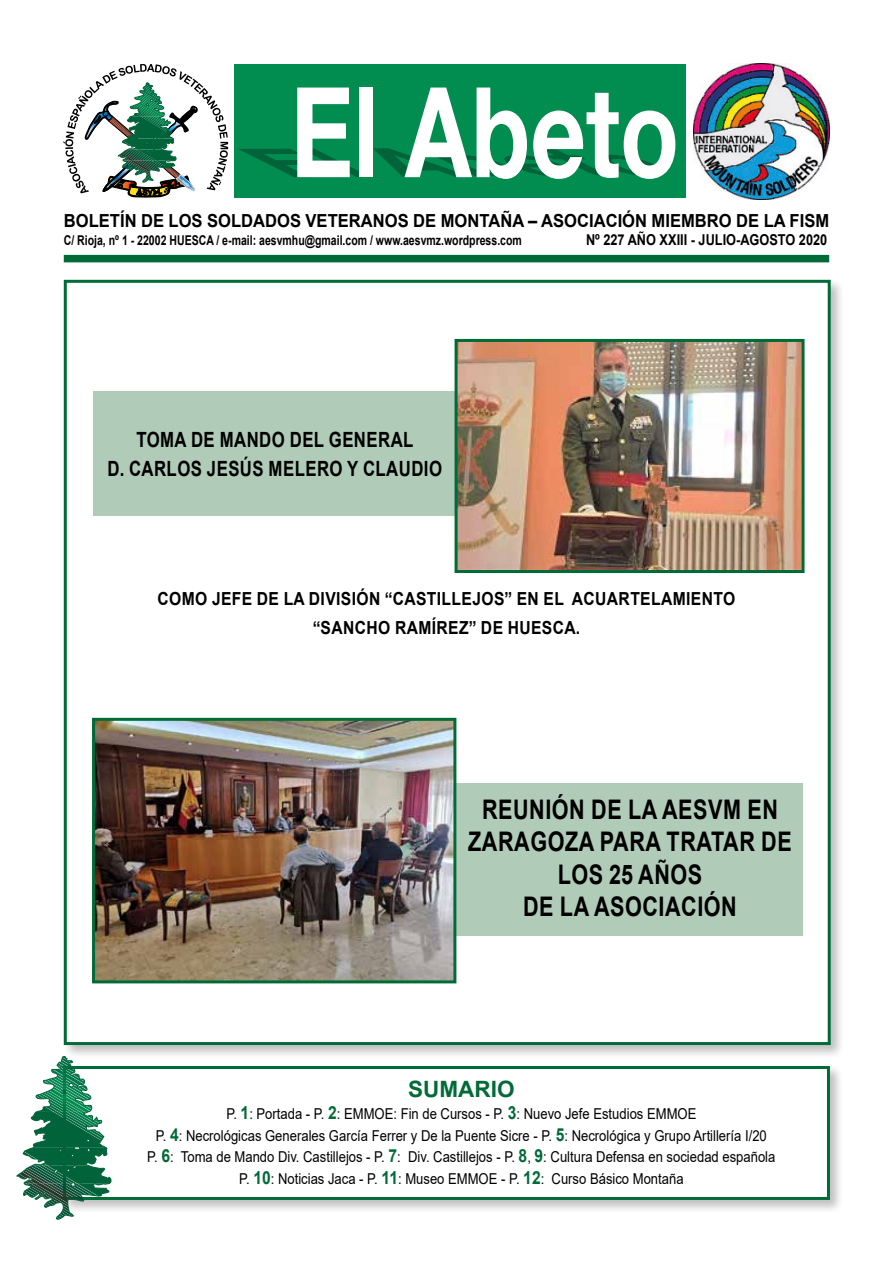
<style>
.page{position:relative;width:893px;height:1263px;background:#fff}
.page>*{position:absolute;margin:0;border:0;box-sizing:border-box;transform-origin:0 0}
.t1{font:700 27px/32.4px "Arial";letter-spacing:.025em;color:#000;text-align:center;scale:.8 1}
.t2{font:700 22.5px "Arial";color:#006b37}
.t3{font:700 21px/29.5px "Arial";letter-spacing:.025em;color:#000;text-align:center;scale:.8 1}
.t4{font:700 18px/29.5px "Arial";letter-spacing:.025em;color:#000;text-align:center;scale:.87 1}
.t5{font:700 18px "Arial";color:#000;scale:.92 1}
.t6{font:15px/21.6px "Arial";color:#000;text-align:center;scale:.87 1}
.t7{font:700 15px "Arial";color:#000;scale:.85 1}
.t8{font:700 13.5px "Arial";color:#000;scale:.78 1}
.s1{font-weight:700;font-size:18px;color:#006b37}
</style>
<div class="page">
<div style="left:62px;top:278px;width:783px;height:781px;background:#000;opacity:.25"></div>
<div style="left:65px;top:281px;width:764px;height:762px;background:#fff"></div>
<div style="left:64px;top:280px;width:767px;height:765px;border:3px solid #006b37"></div>
<div style="left:64px;top:255px;width:765px;height:7px;background:#006b37"></div>
<div style="left:61px;top:1064px;width:783px;height:150px;background:#000;opacity:.25"></div>
<div style="left:65px;top:1067px;width:763px;height:131px;background:#fff"></div>
<div style="left:63px;top:1066px;width:767px;height:134px;border:3px solid #006b37"></div>
<svg style="left:16px;top:1055px;width:97px;height:165px"></svg>
<svg style="left:63px;top:64px;width:165px;height:134px"></svg>
<div style="left:235px;top:64px;width:451px;height:134px;background:#008d4f"></div>
<svg style="left:239px;top:88px;width:436px;height:91px"></svg>
<img style="left:693px;top:64px;width:136px;height:136px">
<div style="left:94px;top:391px;width:538px;height:125px;background:#b0ccb9"></div>
<div style="left:358px;top:783px;width:444px;height:152px;background:#b0ccb9"></div>
<img style="left:459px;top:343px;width:341px;height:226px">
<div style="left:455px;top:339px;width:349px;height:234px;border:3px solid #006b37"></div>
<img style="left:96px;top:722px;width:356px;height:257px">
<div style="left:92px;top:718px;width:364px;height:265px;border:3px solid #006b37"></div>
<p class="t5" style="left:64px;top:208px;width:833px">BOLETÍN DE LOS SOLDADOS VETERANOS DE MONTAÑA – ASOCIACIÓN MIEMBRO DE LA FISM</p>
<p class="t8" style="left:64px;top:231px;width:589px">C/ Rioja, nº 1 - 22002 HUESCA / e-mail: aesvmhu@gmail.com / www.aesvmz.wordpress.com</p>
<p class="t7" style="left:586px;top:230px;width:285px">Nº 227 AÑO XXIII - JULIO-AGOSTO 2020</p>
<h3 class="t3" style="left:107px;top:425px;width:420px">TOMA DE MANDO DEL GENERAL<br>D. CARLOS JESÚS MELERO Y CLAUDIO</h3>
<p class="t4" style="left:158px;top:584px;width:666px">COMO JEFE DE LA DIVISIÓN “CASTILLEJOS” EN EL ACUARTELAMIENTO “SANCHO RAMÍREZ” DE HUESCA.</p>
<h1 class="t1" style="left:468px;top:793px;width:406px">REUNIÓN DE LA AESVM EN<br>ZARAGOZA PARA TRATAR DE<br>LOS 25 AÑOS<br>DE LA ASOCIACIÓN</h1>
<h2 class="t2" style="left:408px;top:1073px;width:108px">SUMARIO</h2>
<p class="t6" style="left:147px;top:1103px;width:724px">P. <span class="s1">1</span>: Portada - P. <span class="s1">2</span>: EMMOE: Fin de Cursos - P. <span class="s1">3</span>: Nuevo Jefe Estudios EMMOE<br>P. <span class="s1">4</span>: Necrológicas Generales García Ferrer y De la Puente Sicre - P. <span class="s1">5</span>: Necrológica y Grupo Artillería I/20<br>P. <span class="s1">6</span>: Toma de Mando Div. Castillejos - P. <span class="s1">7</span>: Div. Castillejos - P. <span class="s1">8</span>, <span class="s1">9</span>: Cultura Defensa en sociedad española P. <span class="s1">10</span>: Noticias Jaca - P. <span class="s1">11</span>: Museo EMMOE - P. <span class="s1">12</span>: Curso Básico Montaña</p>
</div>
